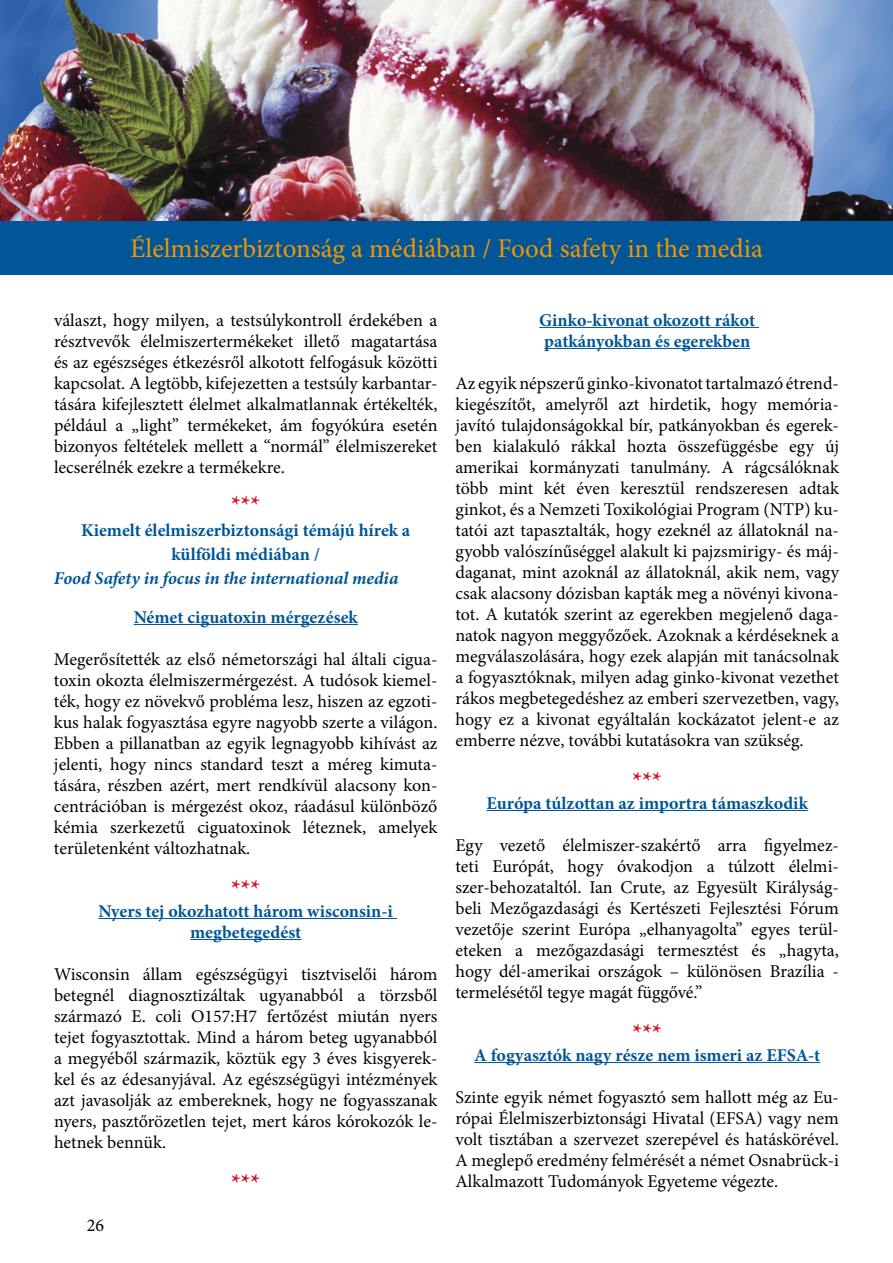
<style>
.page{position:relative;width:893px;height:1263px;background:#fff}
.page>*{position:absolute;margin:0;border:0;box-sizing:border-box;transform-origin:0 0}
.t1{font:27px "Minion Pro";color:#f39503}
.t2{font:700 24px "Minion Pro";color:#e2001a}
.t3{font:18px/21px "Minion Pro";color:#000;text-align:justify}
.t4{font:700 18px/21px "Minion Pro";color:#005697;text-align:center}
.t5{font:italic 700 18px "Minion Pro";letter-spacing:-.005em;color:#005697}
</style>
<div class="page">
<div style="left:0;top:220px;width:893px;height:54px;background:#005697"></div>
<hr style="left:134px;top:624px;width:224px;height:1px;background:#005697">
<hr style="left:99px;top:918px;width:298px;height:1px;background:#005697">
<hr style="left:190px;top:939px;width:111px;height:1px;background:#005697">
<hr style="left:539px;top:327px;width:220px;height:1px;background:#005697">
<hr style="left:544px;top:348px;width:206px;height:1px;background:#005697">
<hr style="left:487px;top:810px;width:321px;height:1px;background:#005697">
<hr style="left:474px;top:1062px;width:346px;height:1px;background:#005697">
<img style="left:0;top:0;width:893px;height:220px">
<h1 class="t1" style="left:130px;top:230px;width:634px">Élelmiszerbiztonság a médiában / Food safety in the media</h1>
<p class="t3" style="left:54px;top:309px;width:385px">választ, hogy milyen, a testsúlykontroll érdekében a résztvevők élelmiszertermékeket illető magatartása és az egészséges étkezésről alkotott felfogásuk közötti kapcsolat. A legtöbb, kifejezetten a testsúly karbantar&shy;tására kifejlesztett élelmet alkalmatlannak értékelték, például a „light” termékeket, ám fogyókúra esetén bizonyos feltételek mellett a “normál” élelmiszereket lecserélnék ezekre a termékekre.</p>
<h2 class="t2" style="left:231px;top:487px;width:31px">***</h2>
<p class="t4" style="left:81px;top:518px;width:331px;line-height:24px">Kiemelt élelmiszerbiztonsági témájú hírek a külföldi médiában /</p>
<p class="t5" style="left:54px;top:565px;width:346px">Food Safety in focus in the international media</p>
<p class="t4" style="left:134px;top:606px;width:226px">Német ciguatoxin mérgezések</p>
<p class="t3" style="left:54px;top:648px;width:385px">Megerősítették az első németországi hal általi cigua&shy;toxin okozta élelmiszermérgezést. A tudósok kiemel&shy;ték, hogy ez növekvő probléma lesz, hiszen az egzoti&shy;kus halak fogyasztása egyre nagyobb szerte a világon.<br>Ebben a pillanatban az egyik legnagyobb kihívást az jelenti, hogy nincs standard teszt a méreg kimuta&shy;tására, részben azért, mert rendkívül alacsony kon&shy;centrációban is mérgezést okoz, ráadásul különböző kémia szerkezetű ciguatoxinok léteznek, amelyek területenként változhatnak.</p>
<h2 class="t2" style="left:231px;top:871px;width:31px">***</h2>
<p class="t4" style="left:99px;top:900px;width:296px">Nyers tej okozhatott három wisconsin-i megbetegedést</p>
<p class="t3" style="left:54px;top:963px;width:385px">Wisconsin állam egészségügyi tisztviselői három betegnél diagnosztizáltak ugyanabból a törzsből származó E. coli O157:H7 fertőzést miután nyers tejet fogyasztottak. Mind a három beteg ugyanabból a megyéből származik, köztük egy 3 éves kisgyerek&shy;kel és az édesanyjával. Az egészségügyi intézmények azt javasolják az embereknek, hogy ne fogyasszanak nyers, pasztőrözetlen tejet, mert káros kórokozók le&shy;hetnek bennük.</p>
<h2 class="t2" style="left:231px;top:1165px;width:31px">***</h2>
<p class="t3" style="left:87px;top:1215px;width:19px">26</p>
<p class="t4" style="left:539px;top:309px;width:217px;text-align:left">Ginko-kivonat okozott rákot patkányokban és egerekben</p>
<p class="t3" style="left:455px;top:372px;width:385px">Az egyik népszerű ginko-kivonatot tartalmazó étrend&shy;kiegészítőt, amelyről azt hirdetik, hogy memória&shy;javító tulajdonságokkal bír, patkányokban és egerek&shy;ben kialakuló rákkal hozta összefüggésbe egy új amerikai kormányzati tanulmány. A rágcsálóknak több mint két éven keresztül rendszeresen adtak ginkot, és a Nemzeti Toxikológiai Program (NTP) ku&shy;tatói azt tapasztalták, hogy ezeknél az állatoknál na&shy;gyobb valószínűséggel alakult ki pajzsmirigy- és máj&shy;daganat, mint azoknál az állatoknál, akik nem, vagy csak alacsony dózisban kapták meg a növényi kivona&shy;tot. A kutatók szerint az egerekben megjelenő daga&shy;natok nagyon meggyőzőek. Azoknak a kérdéseknek a megválaszolására, hogy ezek alapján mit tanácsolnak a fogyasztóknak, milyen adag ginko-kivonat vezethet rákos megbetegedéshez az emberi szervezetben, vagy, hogy ez a kivonat egyáltalán kockázatot jelent-e az emberre nézve, további kutatásokra van szükség.</p>
<h2 class="t2" style="left:633px;top:763px;width:31px">***</h2>
<p class="t4" style="left:487px;top:792px;width:323px">Európa túlzottan az importra támaszkodik</p>
<p class="t3" style="left:455px;top:834px;width:385px">Egy vezető élelmiszer-szakértő arra figyelmez&shy;teti Európát, hogy óvakodjon a túlzott élelmi&shy;szer-behozataltól. Ian Crute, az Egyesült Királyság&shy;beli Mezőgazdasági és Kertészeti Fejlesztési Fórum vezetője szerint Európa „elhanyagolta” egyes terül&shy;eteken a mezőgazdasági termesztést és „hagyta, hogy dél-amerikai országok – különösen Brazília - termelésétől tegye magát függővé.”</p>
<h2 class="t2" style="left:633px;top:1015px;width:31px">***</h2>
<p class="t4" style="left:474px;top:1044px;width:348px">A fogyasztók nagy része nem ismeri az EFSA-t</p>
<p class="t3" style="left:455px;top:1086px;width:385px">Szinte egyik német fogyasztó sem hallott még az Eu&shy;rópai Élelmiszerbiztonsági Hivatal (EFSA) vagy nem volt tisztában a szervezet szerepével és hatáskörével.<br>A meglepő eredmény felmérését a német Osnabrück-i Alkalmazott Tudományok Egyeteme végezte.</p>
</div>
